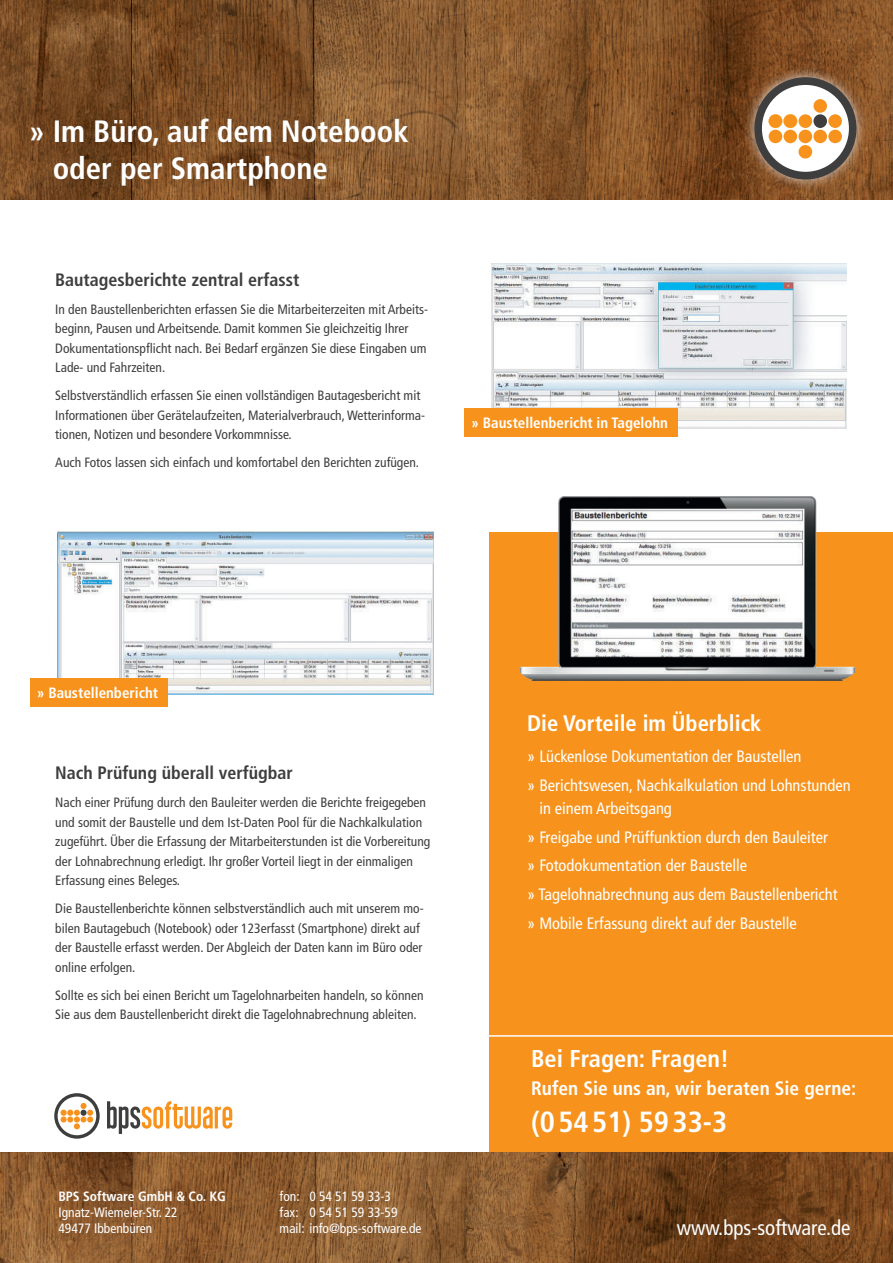
<style>
.page{position:relative;width:893px;height:1263px;background:#fff}
.page>*{position:absolute;margin:0;border:0;box-sizing:border-box;transform-origin:0 0}
.t1{font:700 condensed 30.75px/37px "Frutiger";color:#fff}
.t2{font:700 condensed 29.1px "Frutiger";color:#fff}
.t3{font:700 condensed 24.3px "Frutiger";color:#fff}
.t4{font:700 condensed 22.5px "Frutiger";color:#fff}
.t5{font:condensed 21px "Frutiger";color:#fff}
.t6{font:700 condensed 19.5px "Frutiger";color:#fff}
.t7{font:700 condensed 18px "Frutiger";color:#3e3e3f}
.t8{font:condensed 16.5px/28.8px "Frutiger";color:#fff}
.t9{font:700 condensed 15px "Frutiger";color:#fff}
.t10{font:condensed 13.5px/19.5px "Frutiger";color:#3e3e3f}
.t11{font:condensed 13.5px/16.2px "Frutiger";color:#fff}
.t12{font:700 condensed 13.5px "Frutiger";color:#fff}
</style>
<div class="page">
<div style="left:489px;top:531px;width:404px;height:638px;background:#f7931d"></div>
<img style="left:0;top:0;width:893px;height:200px">
<img style="left:0;top:1152px;width:893px;height:111px">
<svg style="left:54px;top:1093px;width:46px;height:46px"></svg>
<svg style="left:107px;top:1101px;width:125px;height:33px"></svg>
<hr style="left:489px;top:1035px;width:404px;height:2px;background:#fff">
<div style="left:743px;top:66px;width:125px;height:125px;background:#fff;opacity:.75"></div>
<svg style="left:754px;top:77px;width:102px;height:103px"></svg>
<img style="left:520px;top:496px;width:335px;height:184px">
<img style="left:58px;top:531px;width:375px;height:163px">
<img style="left:492px;top:264px;width:354px;height:164px">
<div style="left:30px;top:678px;width:137px;height:29px;background:#f7931d"></div>
<div style="left:464px;top:408px;width:214px;height:29px;background:#f7931d"></div>
<h1 class="t1" style="left:53px;top:113px;width:358px;text-indent:-24px">» Im Büro, auf dem Notebook oder per Smartphone</h1>
<h3 class="t7" style="left:55px;top:269px;width:246px">Bautagesberichte zentral erfasst</h3>
<p class="t10" style="left:55px;top:299px;width:374px">In den Baustellenberichten erfassen Sie die Mitarbeiterzeiten mit Arbeits&shy;beginn, Pausen und Arbeitsende. Damit kommen Sie gleichzeitig Ihrer Dokumentationspflicht nach. Bei Bedarf ergänzen Sie diese Eingaben um Lade- und Fahrzeiten.</p>
<p class="t10" style="left:55px;top:386px;width:371px">Selbstverständlich erfassen Sie einen vollständigen Bautagesbericht mit<br>Informationen über Gerätelaufzeiten, Materialverbrauch, Wetterinforma&shy;tionen, Notizen und besondere Vorkommnisse.</p>
<p class="t10" style="left:55px;top:453px;width:365px">Auch Fotos lassen sich einfach und komfortabel den Berichten zufügen.</p>
<p class="t9" style="left:471px;top:414px;width:198px">» Baustellenbericht in Tagelohn</p>
<p class="t9" style="left:37px;top:684px;width:123px">» Baustellenbericht</p>
<h3 class="t7" style="left:55px;top:762px;width:239px">Nach Prüfung überall verfügbar</h3>
<p class="t10" style="left:55px;top:793px;width:377px">Nach einer Prüfung durch den Bauleiter werden die Berichte freigegeben und somit der Baustelle und dem Ist-Daten Pool für die Nachkalkulation zugeführt. Über die Erfassung der Mitarbeiterstunden ist die Vorbereitung der Lohnabrechnung erledigt. Ihr großer Vorteil liegt in der einmaligen Erfassung eines Beleges.</p>
<p class="t10" style="left:55px;top:899px;width:370px">Die Baustellenberichte können selbstverständlich auch mit unserem mo&shy;bilen Bautagebuch (Notebook) oder 123erfasst (Smartphone) direkt auf der Baustelle erfasst werden. Der Abgleich der Daten kann im Büro oder online erfolgen.</p>
<p class="t10" style="left:55px;top:986px;width:370px">Sollte es sich bei einen Bericht um Tagelohnarbeiten handeln, so können<br>Sie aus dem Baustellenbericht direkt die Tagelohnabrechnung ableiten.</p>
<p class="t12" style="left:58px;top:1188px;width:169px">BPS Software GmbH &amp; Co. KG</p>
<p class="t11" style="left:58px;top:1204px;width:121px">Ignatz-Wiemeler-Str. 22<br>49477 Ibbenbüren</p>
<p class="t11" style="left:280px;top:1188px;width:144px">fon: 0 54 51 59 33-3<br>fax: 0 54 51 59 33-59 mail: info@bps-software.de</p>
<h3 class="t4" style="left:527px;top:710px;width:236px">Die Vorteile im Überblick</h3>
<p class="t8" style="left:527px;top:742px;width:325px">» Lückenlose Dokumentation der Baustellen<br>» Berichtswesen, Nachkalkulation und Lohnstunden</p>
<p class="t8" style="left:527px;top:794px;width:312px;text-indent:12px">in einem Arbeitsgang<br>» Freigabe und Prüffunktion durch den Bauleiter » Fotodokumentation der Baustelle<br>» Tagelohnabrechnung aus dem Baustellenbericht » Mobile Erfassung direkt auf der Baustelle</p>
<h3 class="t3" style="left:531px;top:1044px;width:200px">Bei Fragen: Fragen!</h3>
<h3 class="t6" style="left:531px;top:1076px;width:327px">Rufen Sie uns an, wir beraten Sie gerne:</h3>
<h2 class="t2" style="left:531px;top:1104px;width:198px">(05451) 5933-3</h2>
<h3 class="t5" style="left:677px;top:1215px;width:175px">www.bps-software.de</h3>
</div>
